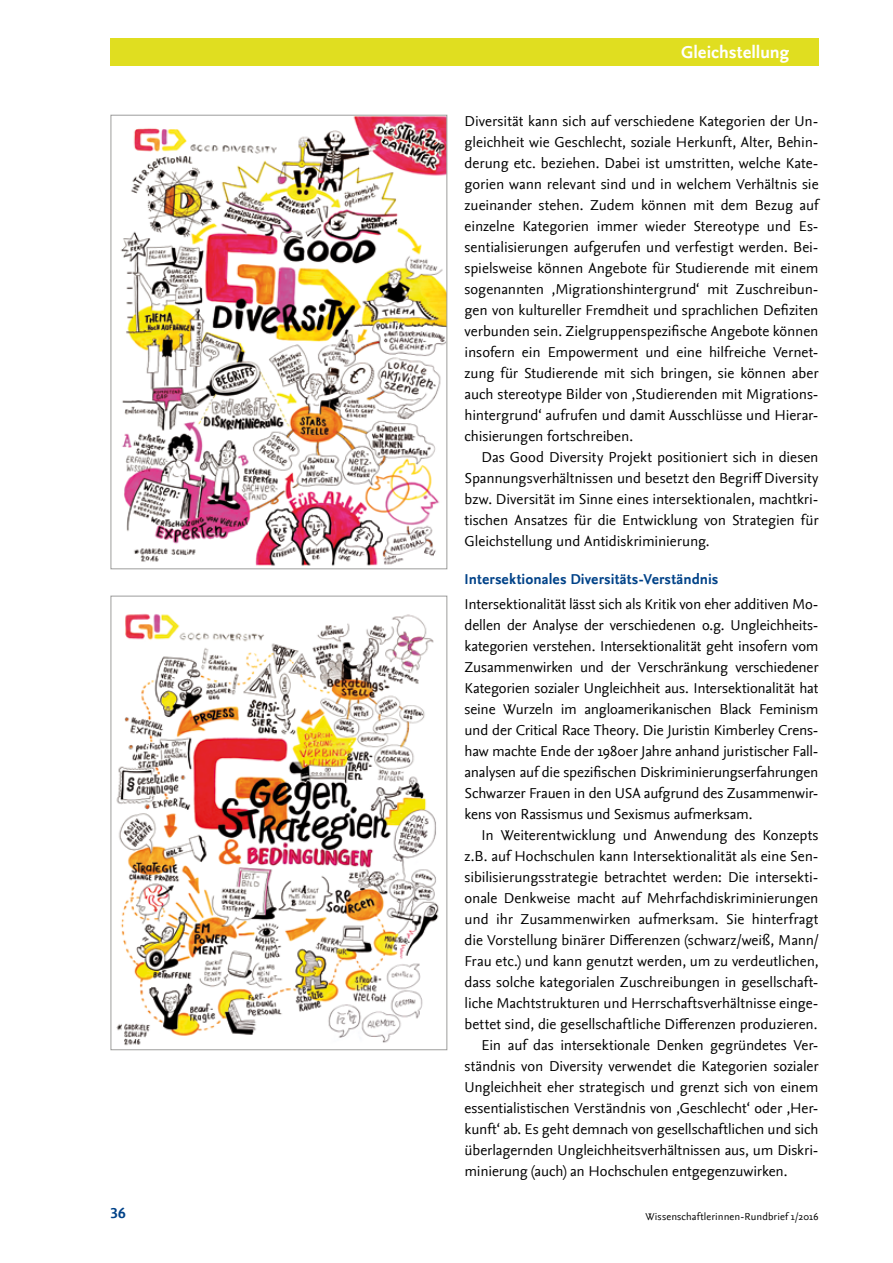
<style>
.page{position:relative;width:893px;height:1263px;background:#fff}
.page>*{position:absolute;margin:0;border:0;box-sizing:border-box;transform-origin:0 0}
.t1{font:700 18px "Nexus Sans";letter-spacing:-.005em;color:#fff}
.t2{font:15px/21px "Nexus Sans";letter-spacing:-.005em;color:#000;text-align:justify}
.t3{font:700 15px "Nexus Sans";letter-spacing:.005em;color:#004288}
.t4{font:700 15px "Nexus Sans TF";color:#004288}
.t5{font:10.5px "Nexus Sans";letter-spacing:.01em;color:#000}
</style>
<div class="page">
<div style="left:111px;top:38px;width:708px;height:28px;background:#e0de20"></div>
<img style="left:121px;top:117px;width:324px;height:449px">
<div style="left:111px;top:115px;width:336px;height:454px;border:1px solid #9d9d9c"></div>
<img style="left:116px;top:614px;width:323px;height:432px">
<div style="left:111px;top:596px;width:336px;height:454px;border:1px solid #9d9d9c"></div>
<p class="t1" style="left:681px;top:42px;width:110px">Gleichstellung</p>
<p class="t2" style="left:465px;top:111px;width:355px">Diversität kann sich auf verschiedene Kategorien der Un&shy;gleichheit wie Geschlecht, soziale Herkunft, Alter, Behin&shy;derung etc. beziehen. Dabei ist umstritten, welche Kate&shy;gorien wann relevant sind und in welchem Verhältnis sie zueinander stehen. Zudem können mit dem Bezug auf einzelne Kategorien immer wieder Stereotype und Es&shy;sentialisierungen aufgerufen und verfestigt werden. Bei&shy;spielsweise können Angebote für Studierende mit einem sogenannten ‚Migrationshintergrund‘ mit Zuschreibun&shy;gen von kultureller Fremdheit und sprachlichen Defiziten verbunden sein. Zielgruppenspezifische Angebote können insofern ein Empowerment und eine hilfreiche Vernet&shy;zung für Studierende mit sich bringen, sie können aber auch stereotype Bilder von ‚Studierenden mit Migrations&shy;hintergrund‘ aufrufen und damit Ausschlüsse und Hierar&shy;chisierungen fortschreiben.</p>
<p class="t2" style="left:465px;top:447px;width:355px;text-indent:17px">Das Good Diversity Projekt positioniert sich in diesen Spannungsverhältnissen und besetzt den Begriff Diversity bzw. Diversität im Sinne eines intersektionalen, machtkri&shy;tischen Ansatzes für die Entwicklung von Strategien für Gleichstellung und Antidiskriminierung.</p>
<p class="t3" style="left:465px;top:571px;width:255px">Intersektionales Diversitäts-Verständnis</p>
<p class="t2" style="left:465px;top:594px;width:355px">Intersektionalität lässt sich als Kritik von eher additiven Mo&shy;dellen der Analyse der verschiedenen o.g. Ungleichheits&shy;kategorien verstehen. Intersektionalität geht insofern vom Zusammenwirken und der Verschränkung verschiedener Kategorien sozialer Ungleichheit aus. Intersektionalität hat seine Wurzeln im angloamerikanischen Black Feminism und der Critical Race Theory. Die Juristin Kimberley Crens&shy;haw machte Ende der 1980er Jahre anhand juristischer Fall&shy;analysen auf die spezifischen Diskriminierungserfahrungen Schwarzer Frauen in den USA aufgrund des Zusammenwir&shy;kens von Rassismus und Sexismus aufmerksam.</p>
<p class="t2" style="left:482px;top:825px;width:338px">In Weiterentwicklung und Anwendung des Konzepts</p>
<p class="t2" style="left:465px;top:846px;width:355px">z.B. auf Hochschulen kann Intersektionalität als eine Sen-</p>
<p class="t2" style="left:465px;top:867px;width:355px">sibilisierungsstrategie betrachtet werden: Die intersekti-</p>
<p class="t2" style="left:465px;top:888px;width:355px">onale Denkweise macht auf Mehrfachdiskriminierungen</p>
<p class="t2" style="left:465px;top:909px;width:355px">und ihr Zusammenwirken aufmerksam. Sie hinterfragt</p>
<p class="t2" style="left:465px;top:930px;width:355px">die Vorstellung binärer Differenzen (schwarz/weiß, Mann/</p>
<p class="t2" style="left:465px;top:951px;width:355px">Frau etc.) und kann genutzt werden, um zu verdeutlichen,</p>
<p class="t2" style="left:465px;top:972px;width:355px">dass solche kategorialen Zuschreibungen in gesellschaft-</p>
<p class="t2" style="left:465px;top:993px;width:355px">liche Machtstrukturen und Herrschaftsverhältnisse einge-</p>
<p class="t2" style="left:465px;top:1014px;width:354px">bettet sind, die gesellschaftliche Differenzen produzieren.</p>
<p class="t2" style="left:482px;top:1035px;width:338px">Ein auf das intersektionale Denken gegründetes Ver-</p>
<p class="t2" style="left:465px;top:1056px;width:355px">ständnis von Diversity verwendet die Kategorien sozialer</p>
<p class="t2" style="left:465px;top:1077px;width:355px">Ungleichheit eher strategisch und grenzt sich von einem</p>
<p class="t2" style="left:465px;top:1098px;width:355px">essentialistischen Verständnis von ‚Geschlecht‘ oder ‚Her-</p>
<p class="t2" style="left:465px;top:1119px;width:355px">kunft‘ ab. Es geht demnach von gesellschaftlichen und sich</p>
<p class="t2" style="left:465px;top:1140px;width:355px">überlagernden Ungleichheitsverhältnissen aus, um Diskri-</p>
<p class="t2" style="left:465px;top:1161px;width:324px">minierung (auch) an Hochschulen entgegenzuwirken.</p>
<p class="t4" style="left:111px;top:1205px;width:17px">36</p>
<p class="t5" style="left:645px;top:1211px;width:175px">Wissenschaftlerinnen-Rundbrief 1/2016</p>
</div>
